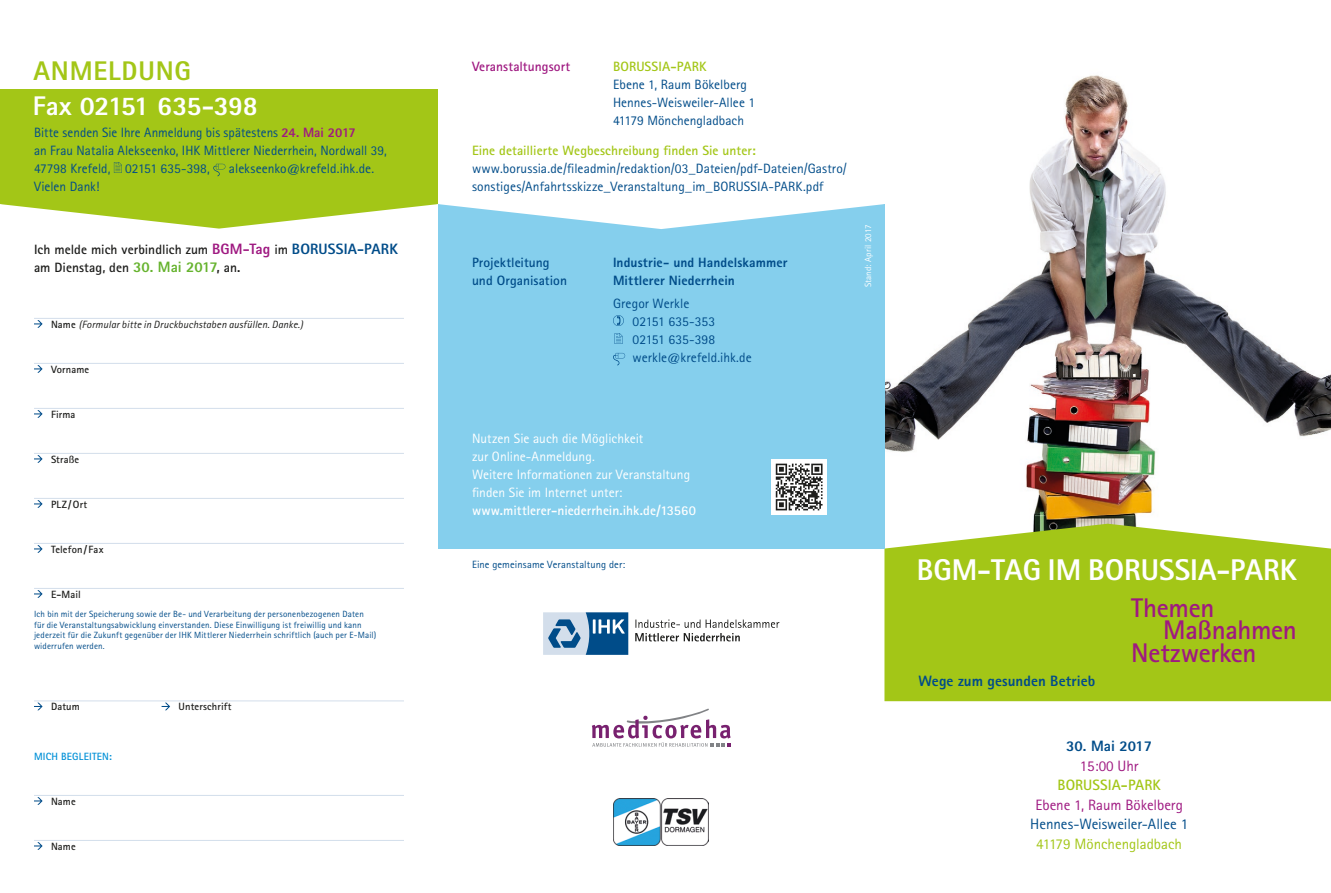
<style>
.page{position:relative;width:1331px;height:893px;background:#fff}
.page>*{position:absolute;margin:0;border:0;box-sizing:border-box;transform-origin:0 0}
.t1{font:800 30px "Rotis Sans Serif Pro";color:#fff}
.t2{font:700 27px "Rotis Sans Serif Pro";letter-spacing:-.015em;color:#9f1981}
.t3{font:800 27px "Rotis Sans Serif Pro";letter-spacing:-.02em;color:#fff}
.t4{font:800 27px "Rotis Sans Serif Pro";letter-spacing:.03em;color:#a3c617}
.t5{font:800 15px "Rotis Sans Serif Pro";color:#004c89}
.t6{font:15px "Rotis Sans Serif Pro";color:#9f1981}
.t7{font:15px "Rotis Sans Serif Pro";letter-spacing:-.005em;color:#004c89}
.t8{font:15px "Rotis Sans Serif Pro";color:#a3c617}
.t9{font:700 15px "Rotis Sans Serif Pro";letter-spacing:.005em;color:#a3c617}
.t10{font:13.5px/18px "Rotis Sans Serif Pro";letter-spacing:.005em;color:#004c89}
.t11{font:13.5px/18px "Rotis Sans Serif Pro";color:#fff}
.t12{font:700 13.5px/18px "Rotis Sans Serif Pro";color:#1d1d1b}
.t13{font:700 13.5px "Rotis Sans Serif Pro";letter-spacing:.005em;color:#a3c617}
.t14{font:800 13.5px "Rotis Sans Serif Pro";letter-spacing:.01em;color:#004c89}
.t15{font:700 13.5px "Rotis Sans Serif Pro";color:#fff}
.t16{font:700 13.5px "Rotis Sans Serif Pro";color:#004c89}
.t17{font:700 13.5px "Rotis Sans Serif Pro";letter-spacing:.005em;color:#9f1981}
.t18{font:700 10.5px "Rotis Sans Serif Pro";letter-spacing:.015em;color:#1d1d1b}
.t19{font:italic 10.5px "Rotis Sans Serif Pro";letter-spacing:.01em;color:#1d1d1b}
.t20{font:10.5px "Rotis Sans Serif Pro";letter-spacing:.01em;color:#004c89}
.t21{font:700 10.5px "Rotis Sans Serif Pro";letter-spacing:.02em;color:#0090d7}
.t22{font:9px/10.5px "Rotis Sans Serif Pro";letter-spacing:.015em;color:#004c89}
.t23{font:9px "Rotis Sans Serif Pro";letter-spacing:.02em;color:#fff}
.s1{font-weight:800;color:#9f1981}
.s2{font-weight:800;font-size:15px;color:#9f1981}
.s3{font-weight:800;font-size:15px;color:#004c89}
.s4{font-weight:800;font-size:15px;color:#66b32e}
.s5{font-size:15px}
.s6{font-weight:700;font-style:normal}
</style>
<div class="page">
<div style="left:0;top:89px;width:438px;height:115px;background:#a3c617"></div>
<img style="left:884px;top:75px;width:447px;height:449px">
<svg style="left:884px;top:524px;width:447px;height:177px;background:#a8c926"></svg>
<div style="left:438px;top:204px;width:446px;height:345px;background:#85cfed"></div>
<svg style="left:0;top:204px;width:884px;height:25px"></svg>
<svg style="left:613px;top:315px;width:11px;height:11px"></svg>
<svg style="left:615px;top:333px;width:7px;height:11px"></svg>
<svg style="left:613px;top:353px;width:12px;height:12px"></svg>
<svg style="left:771px;top:459px;width:55px;height:55px"></svg>
<hr style="left:34px;top:318px;width:370px;height:1px;background:#d3deeb">
<svg style="left:34px;top:320px;width:9px;height:8px"></svg>
<hr style="left:34px;top:363px;width:370px;height:1px;background:#d3deeb">
<svg style="left:34px;top:365px;width:9px;height:8px"></svg>
<hr style="left:34px;top:408px;width:370px;height:1px;background:#d3deeb">
<svg style="left:34px;top:410px;width:9px;height:8px"></svg>
<hr style="left:34px;top:453px;width:370px;height:1px;background:#d3deeb">
<svg style="left:34px;top:455px;width:9px;height:8px"></svg>
<hr style="left:34px;top:498px;width:370px;height:1px;background:#d3deeb">
<svg style="left:34px;top:500px;width:9px;height:8px"></svg>
<hr style="left:34px;top:543px;width:370px;height:1px;background:#d3deeb">
<svg style="left:34px;top:545px;width:9px;height:8px"></svg>
<hr style="left:34px;top:588px;width:370px;height:1px;background:#d3deeb">
<svg style="left:34px;top:590px;width:9px;height:8px"></svg>
<hr style="left:34px;top:700px;width:370px;height:1px;background:#d3deeb">
<svg style="left:34px;top:703px;width:9px;height:7px"></svg>
<svg style="left:162px;top:703px;width:8px;height:7px"></svg>
<hr style="left:34px;top:795px;width:370px;height:1px;background:#d3deeb">
<svg style="left:34px;top:797px;width:9px;height:8px"></svg>
<hr style="left:34px;top:840px;width:370px;height:1px;background:#d3deeb">
<svg style="left:34px;top:842px;width:9px;height:8px"></svg>
<svg style="left:114px;top:162px;width:8px;height:11px"></svg>
<svg style="left:213px;top:164px;width:12px;height:12px"></svg>
<svg style="left:543px;top:612px;width:85px;height:43px;background:#6793b8"></svg>
<svg style="left:635px;top:619px;width:144px;height:22px"></svg>
<img style="left:614px;top:798px;width:94px;height:47px">
<svg style="left:776px;top:464px;width:46px;height:46px;background:#8a8a89"></svg>
<svg style="left:592px;top:709px;width:139px;height:38px"></svg>
<h2 class="t4" style="left:34px;top:54px;width:159px">ANMELDUNG</h2>
<h2 class="t3" style="left:33px;top:89px;width:226px">Fax 02151 635-398</h2>
<p class="t10" style="left:34px;top:123px;width:354px">Bitte senden Sie Ihre Anmeldung bis spätestens <span class="s1">24. Mai 2017<br></span>an Frau Natalia Alekseenko, IHK Mittlerer Niederrhein, Nordwall 39,<br>47798 Krefeld, 02151 635-398,</p>
<p class="t10" style="left:229px;top:159px;width:147px">alekseenko@krefeld.ihk.de.</p>
<p class="t10" style="left:34px;top:177px;width:67px">Vielen Dank!</p>
<p class="t12" style="left:34px;top:240px;width:365px">Ich melde mich verbindlich zum <span class="s2">BGM-Tag</span> im <span class="s3">BORUSSIA-PARK </span>am Dienstag, den <span class="s4">30. Mai 2017</span><span class="s5">,</span> an.</p>
<p class="t19" style="left:51px;top:318px;width:253px"><span class="s6">Name</span> (Formular bitte in Druckbuchstaben ausfüllen. Danke.)</p>
<p class="t18" style="left:51px;top:363px;width:40px">Vorname</p>
<p class="t18" style="left:51px;top:408px;width:26px">Firma</p>
<p class="t18" style="left:51px;top:453px;width:30px">Straße</p>
<p class="t18" style="left:51px;top:498px;width:38px">PLZ/Ort</p>
<p class="t18" style="left:51px;top:543px;width:54px">Telefon/Fax</p>
<p class="t18" style="left:51px;top:588px;width:31px">E-Mail</p>
<p class="t22" style="left:34px;top:609px;width:344px">Ich bin mit der Speicherung sowie der Be- und Verarbeitung der personenbezogenen Daten für die Veranstaltungsabwicklung einverstanden. Diese Einwilligung ist freiwillig und kann jederzeit für die Zukunft gegenüber der IHK Mittlerer Niederrhein schriftlich (auch per E-Mail) widerrufen werden.</p>
<p class="t18" style="left:51px;top:700px;width:30px">Datum</p>
<p class="t18" style="left:179px;top:700px;width:55px">Unterschrift</p>
<p class="t21" style="left:34px;top:750px;width:79px">MICH BEGLEITEN:</p>
<p class="t18" style="left:51px;top:795px;width:26px">Name</p>
<p class="t18" style="left:51px;top:840px;width:26px">Name</p>
<p class="t17" style="left:472px;top:58px;width:100px">Veranstaltungsort</p>
<p class="t13" style="left:613px;top:58px;width:95px">BORUSSIA-PARK</p>
<p class="t10" style="left:613px;top:76px;width:144px">Ebene 1, Raum Bökelberg<br>Hennes-Weisweiler-Allee 1<br>41179 Mönchengladbach</p>
<p class="t13" style="left:472px;top:142px;width:285px">Eine detaillierte Wegbeschreibung finden Sie unter:</p>
<p class="t10" style="left:472px;top:160px;width:376px">www.borussia.de/fileadmin/redaktion/03_Dateien/pdf-Dateien/Gastro/ sonstiges/Anfahrtsskizze_Veranstaltung_im_BORUSSIA-PARK.pdf</p>
<p class="t16" style="left:472px;top:254px;width:79px">Projektleitung</p>
<p class="t14" style="left:613px;top:254px;width:176px">Industrie- und Handelskammer</p>
<p class="t16" style="left:472px;top:272px;width:97px">und Organisation</p>
<p class="t14" style="left:613px;top:272px;width:123px">Mittlerer Niederrhein</p>
<p class="t10" style="left:632px;top:295px;width:121px;text-indent:-19px">Gregor Werkle<br>02151 635-353<br>02151 635-398 werkle@krefeld.ihk.de</p>
<p class="t23" style="left:863px;top:287px;width:64px;rotate:-90deg">Stand: April 2017</p>
<p class="t11" style="left:472px;top:430px;width:220px">Nutzen Sie auch die Möglichkeit<br>zur Online-Anmeldung.<br>Weitere Informationen zur Veranstaltung finden Sie im Internet unter:</p>
<p class="t15" style="left:472px;top:502px;width:225px">www.mittlerer-niederrhein.ihk.de/13560</p>
<p class="t20" style="left:472px;top:558px;width:155px">Eine gemeinsame Veranstaltung der:</p>
<h1 class="t1" style="left:917px;top:550px;width:382px">BGM-TAG IM BORUSSIA-PARK</h1>
<h2 class="t2" style="left:1131px;top:590px;width:85px">Themen</h2>
<h2 class="t2" style="left:1163px;top:613px;width:135px">Maßnahmen</h2>
<h2 class="t2" style="left:1131px;top:635px;width:127px">Netzwerken</h2>
<p class="t5" style="left:918px;top:672px;width:178px">Wege zum gesunden Betrieb</p>
<p class="t5" style="left:1066px;top:736px;width:87px">30. Mai 2017</p>
<p class="t6" style="left:1080px;top:757px;width:60px">15:00 Uhr</p>
<p class="t9" style="left:1058px;top:775px;width:105px">BORUSSIA-PARK</p>
<p class="t6" style="left:1035px;top:796px;width:149px">Ebene 1, Raum Bökelberg</p>
<p class="t7" style="left:1030px;top:815px;width:159px">Hennes-Weisweiler-Allee 1</p>
<p class="t8" style="left:1036px;top:835px;width:147px">41179 Mönchengladbach</p>
</div>
